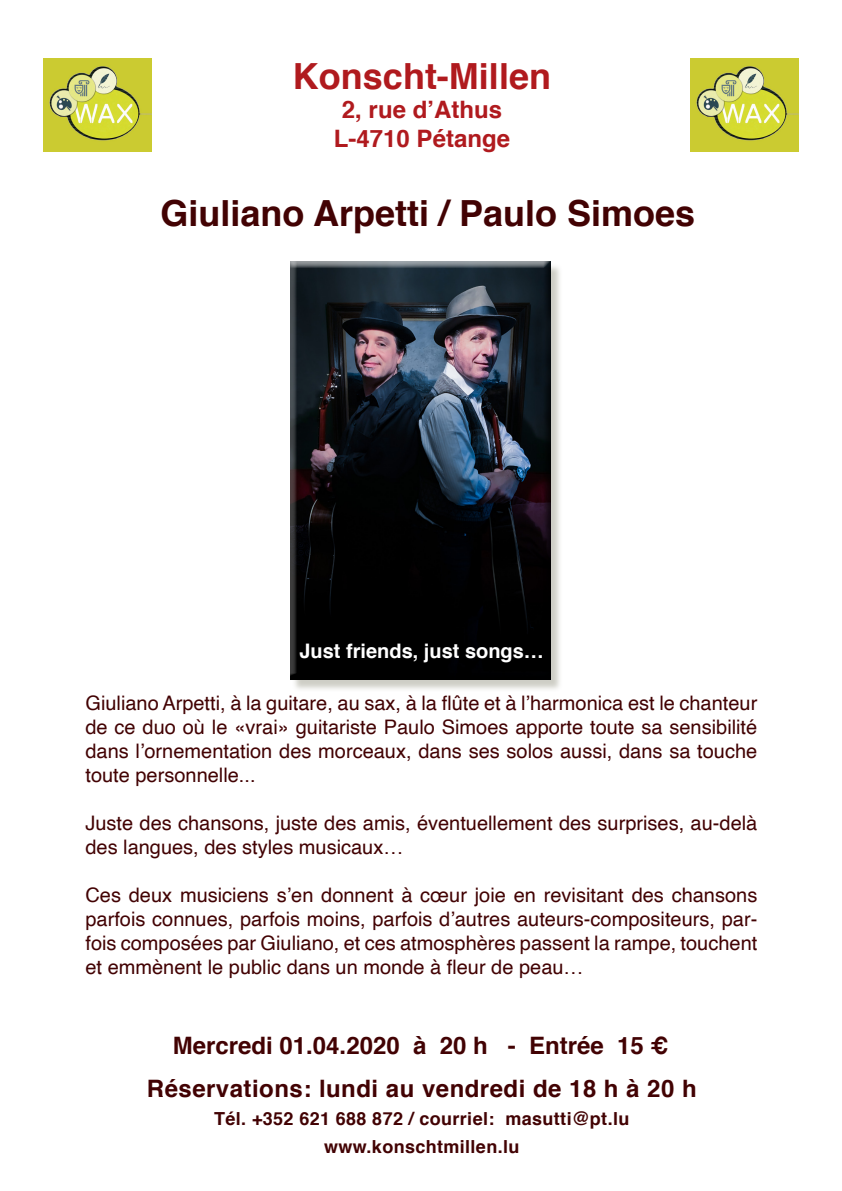
<style>
.page{position:relative;width:842px;height:1191px;background:#fff}
.page>*{position:absolute;margin:0;border:0;box-sizing:border-box;transform-origin:0 0}
.t1{font:700 36px "Helvetica";color:#420203}
.t2{font:700 36px "Helvetica";color:#b01a1e}
.t3{font:700 24px "Helvetica";letter-spacing:.02em;color:#420203}
.t4{font:700 24px "Helvetica";color:#420203}
.t5{font:700 24px "Helvetica";color:#b01a1e}
.t6{font:20px/24px "Helvetica";color:#420203;text-align:justify}
.t7{font:700 20px "Helvetica";color:#fff}
.t8{font:700 18px "Helvetica";letter-spacing:.02em;color:#420203}
</style>
<div class="page">
<img style="left:43px;top:59px;width:109px;height:93px">
<img style="left:690px;top:59px;width:109px;height:93px">
<div style="left:292px;top:263px;width:271px;height:429px;background:#bebeb3;opacity:.75"></div>
<div style="left:286px;top:259px;width:272px;height:421px;background:#231f20;opacity:.75"></div>
<p class="t2" style="left:293px;top:47px;width:260px">Konscht-Millen</p>
<p class="t5" style="left:342px;top:90px;width:162px">2, rue d’Athus</p>
<p class="t5" style="left:334px;top:119px;width:178px">L-4710 Pétange</p>
<p class="t1" style="left:160px;top:185px;width:536px">Giuliano Arpetti / Paulo Simoes</p>
<p class="t7" style="left:299px;top:634px;width:246px">Just friends, just songs…</p>
<p class="t6" style="left:85px;top:692px;width:673px">Giuliano Arpetti, à la guitare, au sax, à la flûte et à l’harmonica est le chanteur de ce duo où le «vrai» guitariste Paulo Simoes apporte toute sa sensibilité dans l’ornementation des morceaux, dans ses solos aussi, dans sa touche toute personnelle...</p>
<p class="t6" style="left:85px;top:812px;width:673px">Juste des chansons, juste des amis, éventuellement des surprises, au-delà des langues, des styles musicaux…</p>
<p class="t6" style="left:85px;top:884px;width:673px">Ces deux musiciens s’en donnent à cœur joie en revisitant des chansons parfois connues, parfois moins, parfois d’autres auteurs-compositeurs, par&shy;fois composées par Giuliano, et ces atmosphères passent la rampe, touchent et emmènent le public dans un monde à fleur de peau…</p>
<p class="t4" style="left:173px;top:1026px;width:497px">Mercredi 01.04.2020 à 20 h - Entrée 15 €</p>
<p class="t3" style="left:147px;top:1069px;width:551px">Réservations: lundi au vendredi de 18 h à 20 h</p>
<p class="t8" style="left:214px;top:1104px;width:417px">Tél. +352 621 688 872 / courriel: masutti@pt.lu</p>
<p class="t8" style="left:324px;top:1132px;width:197px">www.konschtmillen.lu</p>
</div>
